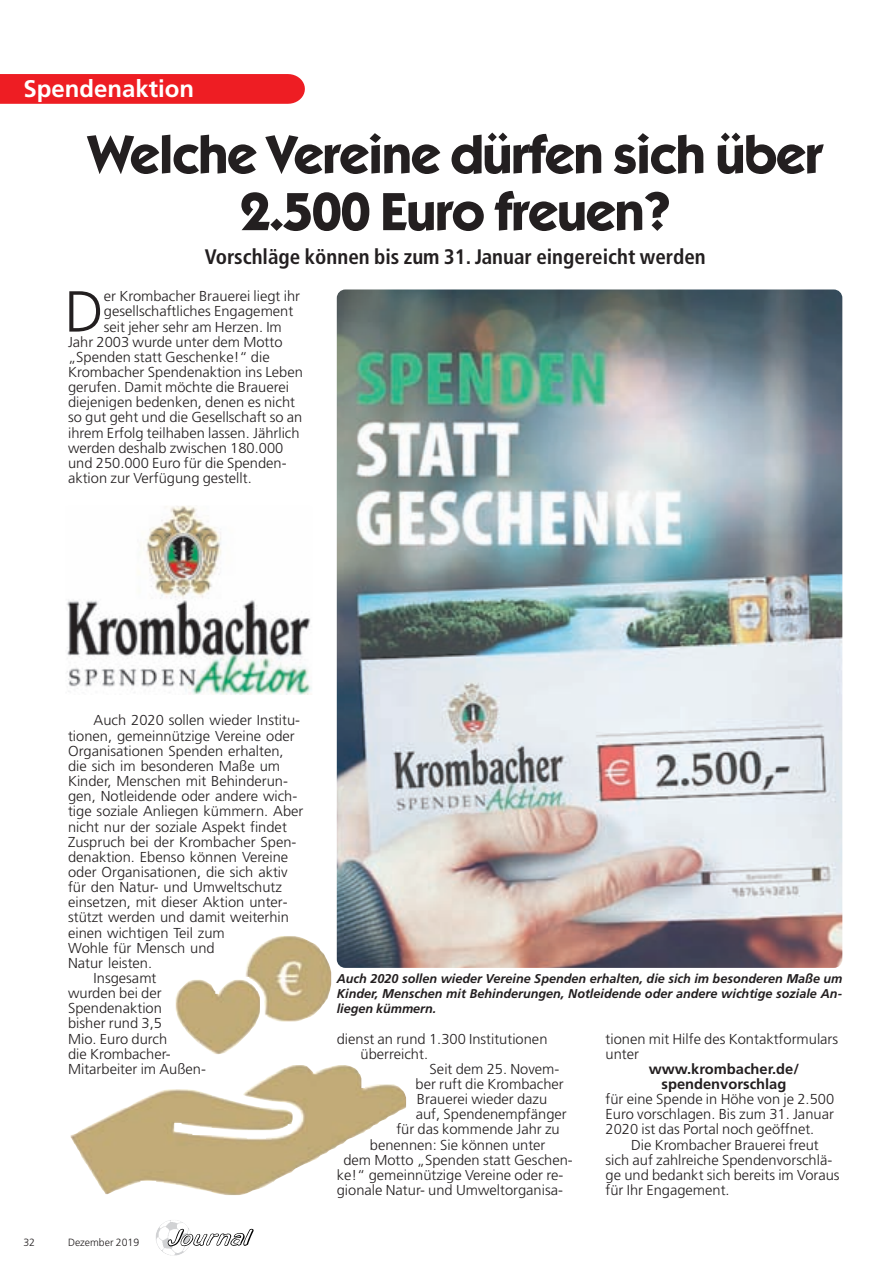
<style>
.page{position:relative;width:893px;height:1263px;background:#fff}
.page>*{position:absolute;margin:0;border:0;box-sizing:border-box;transform-origin:0 0}
.t1{font:300 57.75px "Frutiger";color:#231f20}
.t2{font:700 54px/57px "Itc Kabel";letter-spacing:-.02em;color:#231f20;text-align:center}
.t3{font:700 24px "Frutiger";color:#fff}
.t4{font:700 condensed 21px "Frutiger";color:#231f20}
.t5{font:300 14.4px/15.1px "Frutiger";color:#231f20}
.t6{font:700 14.4px/15.1px "Frutiger";color:#231f20;text-align:center}
.t7{font:italic 700 12.75px/15.1px "Frutiger";color:#231f20;text-align:justify}
.t8{font:300 10.5px "Frutiger";color:#231f20}
</style>
<div class="page">
<img style="left:156px;top:1220px;width:33px;height:36px">
<svg style="left:167px;top:1229px;width:87px;height:18px"></svg>
<svg style="left:0;top:74px;width:305px;height:30px;background:#ee2127"></svg>
<img style="left:67px;top:506px;width:245px;height:189px">
<img style="left:337px;top:290px;width:505px;height:678px">
<img style="left:70px;top:936px;width:336px;height:259px">
<h3 class="t3" style="left:23px;top:74px;width:172px">Spendenaktion</h3>
<h2 class="t2" style="left:88px;top:130px;width:736px">Welche Vereine dürfen sich über<br>2.500 Euro freuen?</h2>
<h3 class="t4" style="left:205px;top:248px;width:502px">Vorschläge können bis zum 31. Januar eingereicht werden</h3>
<h1 class="t1" style="left:65px;top:279px;width:41px">D</h1>
<p class="t5" style="left:104px;top:289px;width:198px">er Krombacher Brauerei liegt ihr</p>
<p class="t5" style="left:104px;top:304px;width:191px">gesellschaftliches Engagement</p>
<p class="t5" style="left:104px;top:319px;width:179px">seit jeher sehr am Herzen. Im</p>
<p class="t5" style="left:68px;top:334px;width:216px">Jahr 2003 wurde unter dem Motto</p>
<p class="t5" style="left:68px;top:350px;width:203px">„Spenden statt Geschenke!“ die</p>
<p class="t5" style="left:68px;top:365px;width:236px">Krombacher Spendenaktion ins Leben</p>
<p class="t5" style="left:68px;top:380px;width:222px">gerufen. Damit möchte die Brauerei</p>
<p class="t5" style="left:68px;top:395px;width:228px">diejenigen bedenken, denen es nicht</p>
<p class="t5" style="left:68px;top:410px;width:236px">so gut geht und die Gesellschaft so an</p>
<p class="t5" style="left:68px;top:425px;width:233px">ihrem Erfolg teilhaben lassen. Jährlich</p>
<p class="t5" style="left:68px;top:440px;width:217px">werden deshalb zwischen 180.000</p>
<p class="t5" style="left:68px;top:456px;width:220px">und 250.000 Euro für die Spenden-</p>
<p class="t5" style="left:68px;top:471px;width:185px">aktion zur Verfügung gestellt.</p>
<p class="t5" style="left:94px;top:713px;width:208px">Auch 2020 sollen wieder Institu-</p>
<p class="t5" style="left:68px;top:728px;width:228px">tionen, gemeinnützige Vereine oder</p>
<p class="t5" style="left:68px;top:743px;width:217px">Organisationen Spenden erhalten,</p>
<p class="t5" style="left:68px;top:759px;width:213px">die sich im besonderen Maße um</p>
<p class="t5" style="left:68px;top:774px;width:221px">Kinder, Menschen mit Behinderun-</p>
<p class="t5" style="left:68px;top:789px;width:231px">gen, Notleidende oder andere wich-</p>
<p class="t5" style="left:68px;top:804px;width:237px">tige soziale Anliegen kümmern. Aber</p>
<p class="t5" style="left:68px;top:819px;width:220px">nicht nur der soziale Aspekt findet</p>
<p class="t5" style="left:68px;top:834px;width:230px">Zuspruch bei der Krombacher Spen-</p>
<p class="t5" style="left:68px;top:849px;width:222px">denaktion. Ebenso können Vereine</p>
<p class="t5" style="left:68px;top:865px;width:221px">oder Organisationen, die sich aktiv</p>
<p class="t5" style="left:68px;top:880px;width:215px">für den Natur- und Umweltschutz</p>
<p class="t5" style="left:68px;top:895px;width:221px">einsetzen, mit dieser Aktion unter-</p>
<p class="t5" style="left:68px;top:910px;width:222px">stützt werden und damit weiterhin</p>
<p class="t5" style="left:68px;top:925px;width:158px">einen wichtigen Teil zum</p>
<p class="t5" style="left:68px;top:940px;width:148px">Wohle für Mensch und</p>
<p class="t5" style="left:68px;top:956px;width:86px">Natur leisten.</p>
<p class="t5" style="left:94px;top:971px;width:64px">Insgesamt</p>
<p class="t5" style="left:68px;top:986px;width:95px">wurden bei der</p>
<p class="t5" style="left:68px;top:1001px;width:95px">Spendenaktion</p>
<p class="t5" style="left:68px;top:1016px;width:95px">bisher rund 3,5</p>
<p class="t5" style="left:68px;top:1031px;width:101px">Mio. Euro durch</p>
<p class="t5" style="left:68px;top:1046px;width:104px">die Krombacher-</p>
<p class="t5" style="left:68px;top:1062px;width:139px">Mitarbeiter im Außen-</p>
<p class="t8" style="left:23px;top:1237px;width:13px">32</p>
<p class="t8" style="left:68px;top:1237px;width:73px">Dezember 2019</p>
<p class="t7" style="left:337px;top:972px;width:507px">Auch 2020 sollen wieder Vereine Spenden erhalten, die sich im besonderen Maße um Kinder, Menschen mit Behinderungen, Notleidende oder andere wichtige soziale An&shy;liegen kümmern.</p>
<p class="t5" style="left:337px;top:1031px;width:212px">dienst an rund 1.300 Institutionen</p>
<p class="t5" style="left:360px;top:1046px;width:69px">überreicht.</p>
<p class="t5" style="left:429px;top:1062px;width:131px">Seit dem 25. Novem-</p>
<p class="t5" style="left:415px;top:1077px;width:150px">ber ruft die Krombacher</p>
<p class="t5" style="left:417px;top:1092px;width:132px">Brauerei wieder dazu</p>
<p class="t5" style="left:416px;top:1107px;width:152px">auf, Spendenempfänger</p>
<p class="t5" style="left:396px;top:1122px;width:165px">für das kommende Jahr zu</p>
<p class="t5" style="left:370px;top:1137px;width:177px">benennen: Sie können unter</p>
<p class="t5" style="left:343px;top:1152px;width:231px">dem Motto „Spenden statt Geschen-</p>
<p class="t5" style="left:337px;top:1168px;width:228px">ke!“ gemeinnützige Vereine oder re-</p>
<p class="t5" style="left:337px;top:1183px;width:228px">gionale Natur- und Umweltorganisa-</p>
<p class="t5" style="left:605px;top:1031px;width:234px">tionen mit Hilfe des Kontaktformulars unter</p>
<p class="t6" style="left:648px;top:1061px;width:152px">www.krombacher.de/ spendenvorschlag</p>
<p class="t5" style="left:605px;top:1092px;width:230px;text-align:justify">für eine Spende in Höhe von je 2.500<br>Euro vorschlagen. Bis zum 31. Januar 2020 ist das Portal noch geöffnet.</p>
<p class="t5" style="left:605px;top:1137px;width:235px;text-indent:26px">Die Krombacher Brauerei freut sich auf zahlreiche Spendenvorschlä&shy;ge und bedankt sich bereits im Voraus für Ihr Engagement.</p>
</div>
